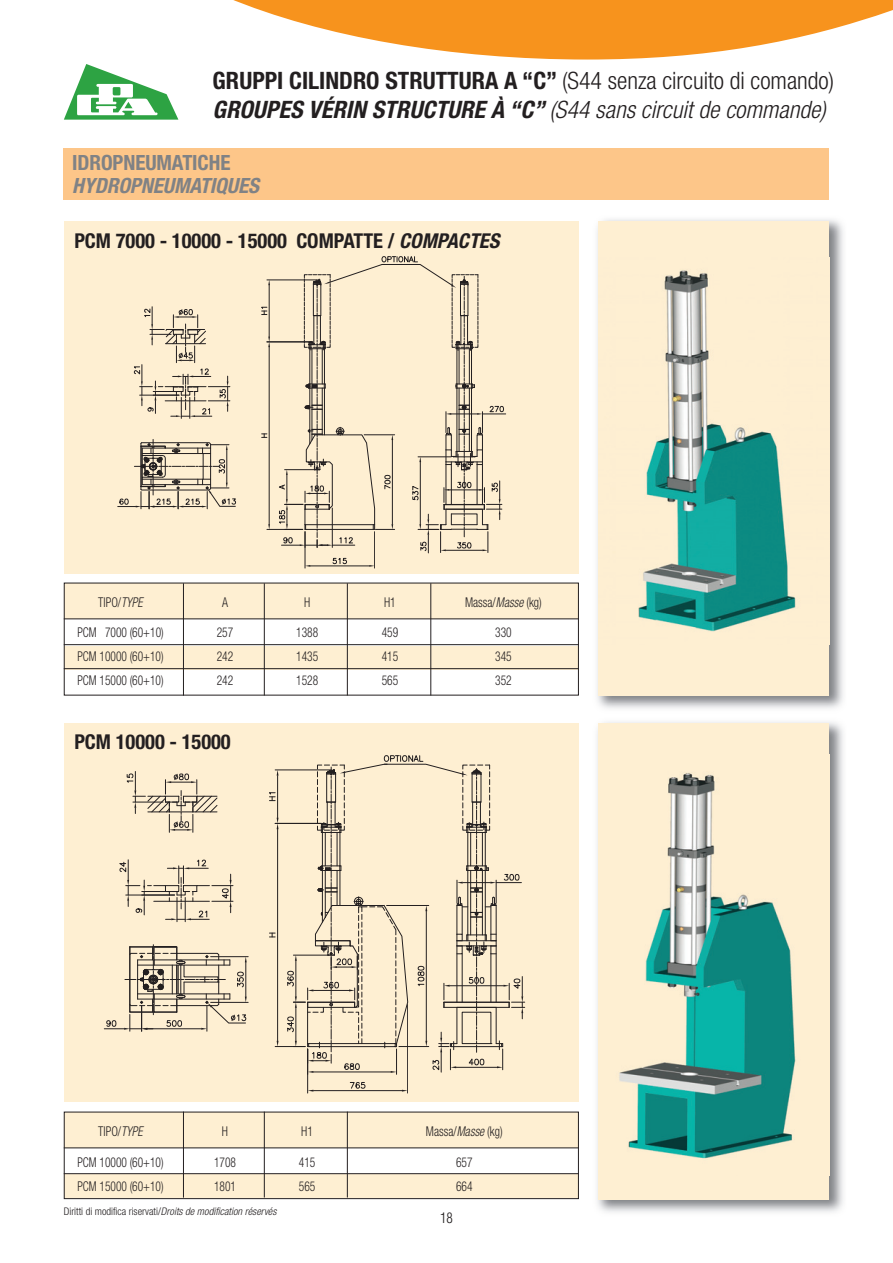
<style>
.page{position:relative;width:893px;height:1263px;background:#fff}
.page>*{position:absolute;margin:0;border:0;box-sizing:border-box;transform-origin:0 0}
.t1{font:700 condensed 24px/28.8px "Helvetica Neue";color:#231f20}
.t2{font:italic 700 condensed 21px "Helvetica Neue";color:#808285}
.t3{font:700 condensed 21px "Helvetica Neue";letter-spacing:-.005em;color:#808285}
.t4{font:700 condensed 20.55px "Helvetica Neue";color:#231f20}
.t5{font:300 condensed 14.25px "Helvetica";color:#231f20}
.t6{font:300 condensed 13.5px "Helvetica Neue";color:#231f20;scale:.85 1}
.t7{font:300 condensed 13.5px "Helvetica Neue";color:#231f20;scale:.88 1}
.t8{font:italic 300 condensed 10.5px "Helvetica Neue";color:#231f20}
.s1{font-weight:300}
.s2{font-style:italic}
.s3{font-weight:300;font-style:italic}
.s4{font-style:normal}
</style>
<div class="page">
<svg style="left:64px;top:64px;width:114px;height:56px"></svg>
<img style="left:597px;top:722px;width:246px;height:491px">
<div style="left:599px;top:723px;width:230px;height:476px;background:#feefd2"></div>
<img style="left:619px;top:773px;width:177px;height:386px">
<div style="left:64px;top:723px;width:515px;height:378px;background:#feefd2"></div>
<svg style="left:126px;top:771px;width:91px;height:61px"></svg>
<svg style="left:119px;top:859px;width:114px;height:63px"></svg>
<hr style="left:275px;top:1046px;width:30px;height:1px;background:#231f20">
<hr style="left:277px;top:829px;width:1px;height:212px;background:#231f20">
<svg style="left:269px;top:933px;width:6px;height:5px"></svg>
<hr style="left:275px;top:823px;width:46px;height:1px;background:#231f20">
<hr style="left:275px;top:770px;width:56px;height:1px;background:#231f20">
<hr style="left:277px;top:776px;width:1px;height:42px;background:#231f20">
<svg style="left:269px;top:792px;width:7px;height:9px"></svg>
<hr style="left:211px;top:956px;width:37px;height:1px;background:#231f20">
<hr style="left:211px;top:1002px;width:37px;height:1px;background:#231f20">
<svg style="left:104px;top:945px;width:143px;height:86px"></svg>
<svg style="left:287px;top:755px;width:238px;height:319px"></svg>
<hr style="left:407px;top:1004px;width:1px;height:89px;background:#231f20">
<hr style="left:307px;top:1049px;width:1px;height:44px;background:#231f20">
<hr style="left:313px;top:1090px;width:89px;height:1px;background:#231f20">
<svg style="left:350px;top:1082px;width:15px;height:7px"></svg>
<img style="left:597px;top:219px;width:246px;height:490px">
<div style="left:599px;top:221px;width:230px;height:474px;background:#feefd2"></div>
<img style="left:638px;top:270px;width:158px;height:362px">
<div style="left:64px;top:221px;width:515px;height:353px;background:#feefd2"></div>
<hr style="left:305px;top:532px;width:1px;height:36px;background:#231f20">
<hr style="left:374px;top:532px;width:1px;height:36px;background:#231f20">
<hr style="left:267px;top:529px;width:36px;height:1px;background:#231f20">
<hr style="left:269px;top:347px;width:1px;height:177px;background:#231f20">
<svg style="left:262px;top:434px;width:5px;height:4px"></svg>
<hr style="left:267px;top:342px;width:42px;height:1px;background:#231f20">
<hr style="left:267px;top:280px;width:50px;height:1px;background:#231f20">
<hr style="left:269px;top:285px;width:1px;height:52px;background:#231f20">
<svg style="left:268px;top:337px;width:2px;height:10px"></svg>
<svg style="left:261px;top:307px;width:6px;height:8px"></svg>
<svg style="left:118px;top:439px;width:118px;height:70px"></svg>
<svg style="left:133px;top:307px;width:97px;height:111px"></svg>
<svg style="left:278px;top:256px;width:228px;height:311px"></svg>
<div style="left:64px;top:583px;width:515px;height:36px;background:#feefd2"></div>
<div style="left:64px;top:646px;width:515px;height:23px;background:#feefd2"></div>
<hr style="left:64px;top:644px;width:515px;height:1px;background:#231f20">
<hr style="left:64px;top:668px;width:515px;height:1px;background:#231f20">
<hr style="left:183px;top:583px;width:1px;height:113px;background:#231f20">
<hr style="left:264px;top:583px;width:1px;height:112px;background:#231f20">
<hr style="left:347px;top:583px;width:1px;height:112px;background:#231f20">
<hr style="left:430px;top:583px;width:1px;height:112px;background:#231f20">
<hr style="left:64px;top:618px;width:515px;height:1px;background:#231f20">
<div style="left:64px;top:1112px;width:515px;height:36px;background:#feefd2"></div>
<div style="left:64px;top:1174px;width:515px;height:24px;background:#feefd2"></div>
<div style="left:64px;top:1111px;width:515px;height:88px;border:1px solid #231f20"></div>
<hr style="left:64px;top:1173px;width:515px;height:1px;background:#231f20">
<hr style="left:183px;top:1111px;width:1px;height:86px;background:#231f20">
<hr style="left:264px;top:1111px;width:1px;height:86px;background:#231f20">
<hr style="left:347px;top:1111px;width:1px;height:86px;background:#231f20">
<hr style="left:64px;top:1147px;width:515px;height:1px;background:#231f20">
<svg style="left:233px;top:0;width:660px;height:60px"></svg>
<div style="left:64px;top:149px;width:765px;height:51px;background:#fdc689"></div>
<h1 class="t1" style="left:213px;top:69px;width:623px">GRUPPI CILINDRO STRUTTURA A “C” <span class="s1">(S44 senza circuito di comando)<br></span><span class="s2">GROUPES VÉRIN STRUCTURE À “C”</span> <span class="s3">(S44 sans circuitde commande)</span></h1>
<h2 class="t3" style="left:72px;top:155px;width:160px">IDROPNEUMATICHE</h2>
<h2 class="t2" style="left:72px;top:178px;width:192px">HYDROPNEUMATIQUES</h2>
<h3 class="t4" style="left:74px;top:233px;width:430px">PCM 7000 - 10000 - 15000 COMPATTE / <span class="s2">COMPACTES</span></h3>
<p class="t7" style="left:98px;top:597px;width:55px">TIPO/<span class="s2">TYPE</span></p>
<p class="t7" style="left:222px;top:597px;width:8px">A</p>
<p class="t7" style="left:304px;top:597px;width:9px">H</p>
<p class="t7" style="left:384px;top:597px;width:15px">H1</p>
<p class="t7" style="left:465px;top:597px;width:89px">Massa/<span class="s2">Masse</span>(kg)</p>
<p class="t6" style="left:77px;top:628px;width:103px">PCM 7000 (60+10)</p>
<p class="t6" style="left:217px;top:628px;width:21px">257</p>
<p class="t6" style="left:296px;top:628px;width:27px">1388</p>
<p class="t6" style="left:382px;top:628px;width:21px">459</p>
<p class="t6" style="left:495px;top:628px;width:21px">330</p>
<p class="t6" style="left:77px;top:652px;width:103px">PCM 10000 (60+10)</p>
<p class="t6" style="left:217px;top:652px;width:21px">242</p>
<p class="t6" style="left:296px;top:652px;width:27px">1435</p>
<p class="t6" style="left:382px;top:652px;width:21px">415</p>
<p class="t6" style="left:495px;top:652px;width:21px">345</p>
<p class="t6" style="left:77px;top:676px;width:103px">PCM 15000 (60+10)</p>
<p class="t6" style="left:217px;top:676px;width:21px">242</p>
<p class="t6" style="left:296px;top:676px;width:27px">1528</p>
<p class="t6" style="left:382px;top:676px;width:21px">565</p>
<p class="t6" style="left:495px;top:676px;width:21px">352</p>
<h3 class="t4" style="left:74px;top:734px;width:158px">PCM 10000 - 15000</h3>
<p class="t7" style="left:98px;top:1126px;width:55px">TIPO/<span class="s2">TYPE</span></p>
<p class="t7" style="left:222px;top:1126px;width:9px">H</p>
<p class="t7" style="left:301px;top:1126px;width:15px">H1</p>
<p class="t7" style="left:426px;top:1126px;width:89px">Massa/<span class="s2">Masse</span>(kg)</p>
<p class="t6" style="left:77px;top:1157px;width:103px">PCM 10000 (60+10)</p>
<p class="t6" style="left:214px;top:1157px;width:27px">1708</p>
<p class="t6" style="left:299px;top:1157px;width:21px">415</p>
<p class="t6" style="left:456px;top:1157px;width:21px">657</p>
<p class="t6" style="left:77px;top:1181px;width:103px">PCM 15000 (60+10)</p>
<p class="t6" style="left:214px;top:1181px;width:27px">1801</p>
<p class="t6" style="left:299px;top:1181px;width:21px">565</p>
<p class="t6" style="left:456px;top:1181px;width:21px">664</p>
<p class="t8" style="left:64px;top:1208px;width:216px"><span class="s4">Diritti di modifica riservati/</span>Droits de modification réservés</p>
<p class="t5" style="left:440px;top:1212px;width:14px">18</p>
</div>
